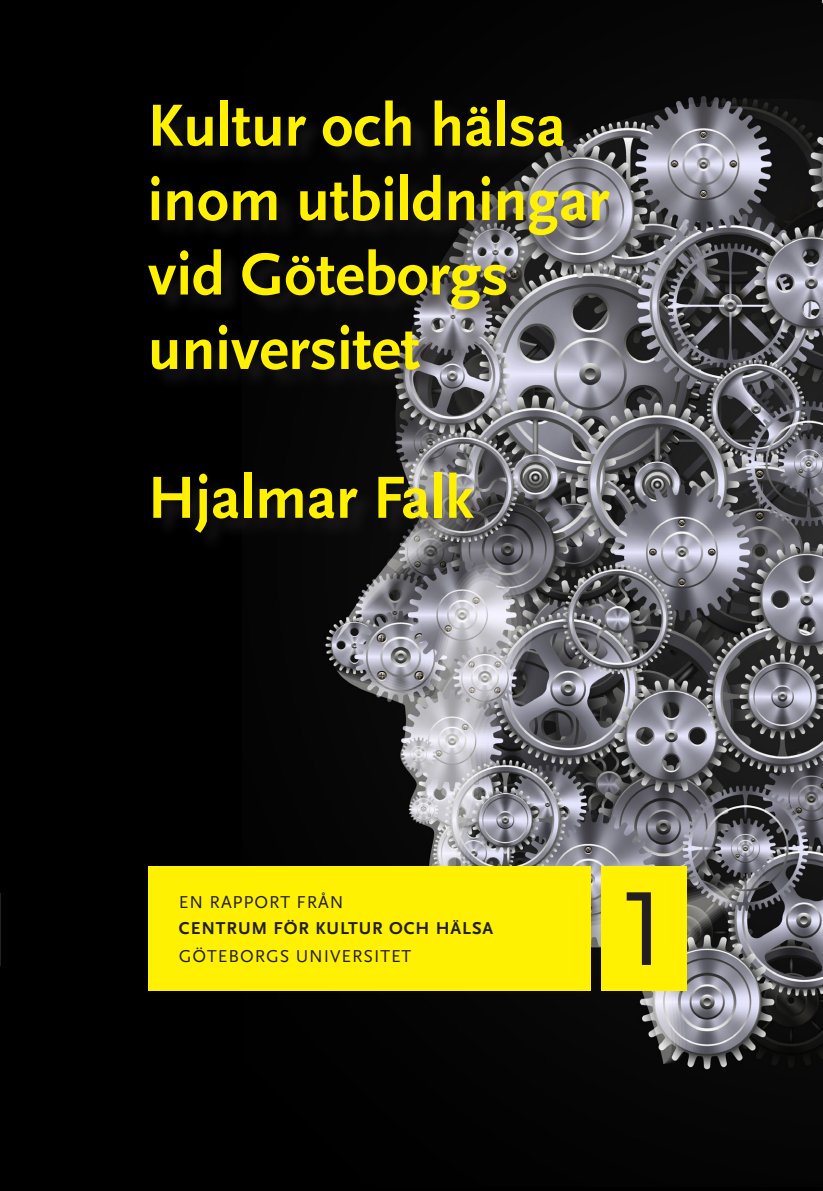
<style>
.page{position:relative;width:823px;height:1191px;background:#fff}
.page>*{position:absolute;margin:0;border:0;box-sizing:border-box;transform-origin:0 0}
.t1{font:110px "Scala Sans Caps";color:#231f20}
.t2{font:700 62px/74.4px "Scala Sans";color:#fff101}
.t3{font:18px "Scala Sans";letter-spacing:.05em;color:#231f20}
.t4{font:700 18px "Scala Sans";letter-spacing:.05em;color:#231f20}
</style>
<div class="page">
<div style="left:0;top:0;width:822px;height:1191px;background:#000"></div>
<img style="left:242px;top:86px;width:580px;height:984px">
<div style="left:149px;top:101px;width:482px;height:453px;background:#231f20;opacity:.75"></div>
<div style="left:148px;top:865px;width:442px;height:125px;background:#fff101"></div>
<div style="left:601px;top:865px;width:85px;height:125px;background:#fff101"></div>
<hr style="left:0;top:893px;width:1px;height:72px;background:#231f20">
<p class="t2" style="left:148px;top:90px;width:463px">Kultur och hälsa inom utbildningar vid Göteborgs universitet</p>
<p class="t2" style="left:148px;top:462px;width:328px">Hjalmar Falk</p>
<p class="t3" style="left:179px;top:892px;width:166px">EN RAPPORT FRÅN</p>
<p class="t4" style="left:179px;top:918px;width:313px">centrum För Kultur ocH Hälsa</p>
<p class="t3" style="left:179px;top:946px;width:229px">GÖTEBORGS UNIVERSITET</p>
<h1 class="t1" style="left:617px;top:869px;width:56px">1</h1>
</div>
